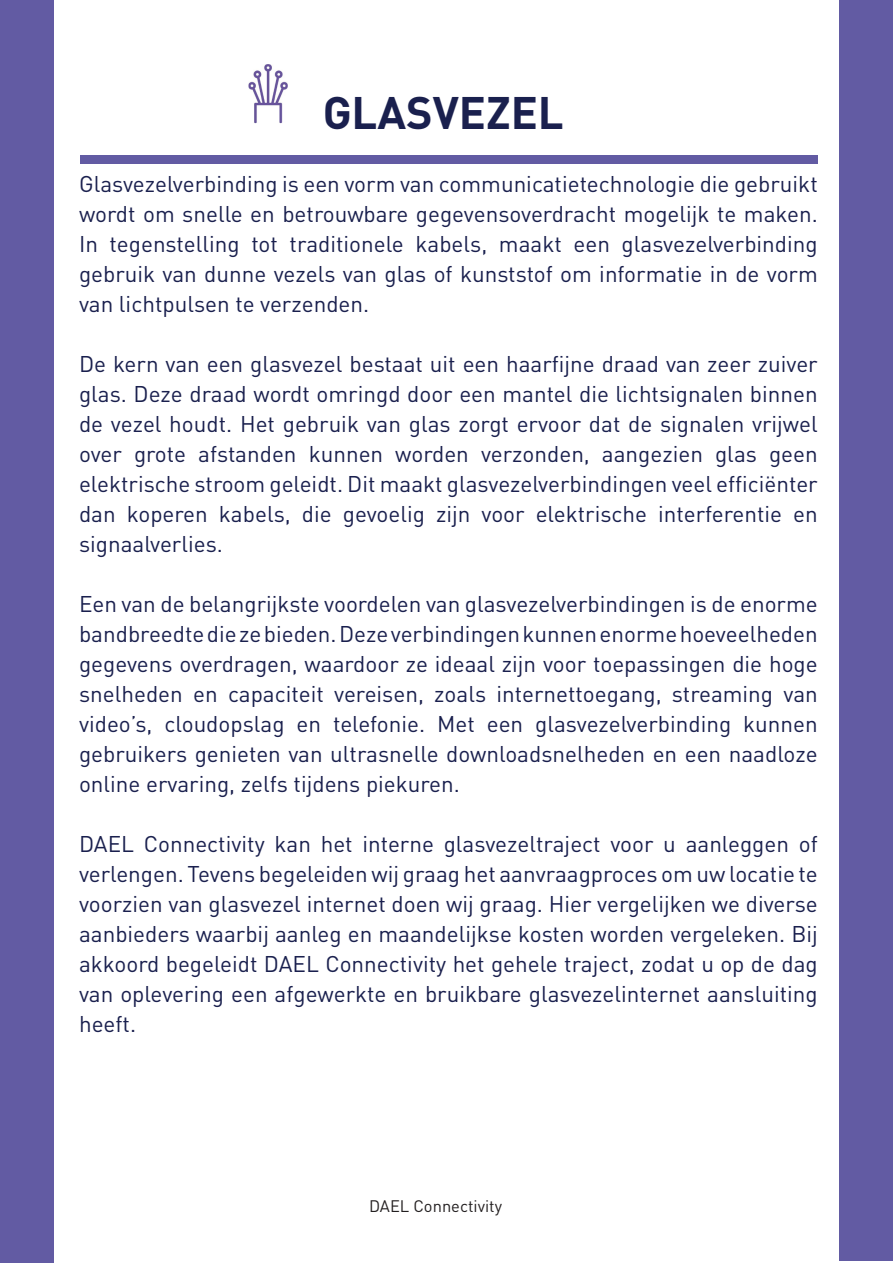
<style>
.page{position:relative;width:893px;height:1263px;background:#fff}
.page>*{position:absolute;margin:0;border:0;box-sizing:border-box;transform-origin:0 0}
.t1{font:700 45px "DIN Pro";color:#1a204e}
.t2{font:22.5px/30px "DIN Pro";color:#1a204e;text-align:justify}
.t3{font:16.5px "DIN Pro";color:#231f20}
</style>
<div class="page">
<div style="left:80px;top:155px;width:738px;height:8px;background:#625ba3"></div>
<div style="left:839px;top:0;width:54px;height:1260px;background:#625ba3"></div>
<div style="left:0;top:0;width:54px;height:1263px;background:#625ba3"></div>
<img style="left:248px;top:64px;width:40px;height:60px">
<p class="t1" style="left:323px;top:82px;width:242px">GLASVEZEL</p>
<p class="t2" style="left:79px;top:168px;width:740px">Glasvezelverbinding is een vorm van communicatietechnologie die gebruikt wordt om snelle en betrouwbare gegevensoverdracht mogelijk te maken.<br>In tegenstelling tot traditionele kabels, maakt een glasvezelverbinding gebruik van dunne vezels van glas of kunststof om informatie in de vorm van lichtpulsen te verzenden.</p>
<p class="t2" style="left:79px;top:348px;width:740px">De kern van een glasvezel bestaat uit een haarfijne draad van zeer zuiver glas. Deze draad wordt omringd door een mantel die lichtsignalen binnen de vezel houdt. Het gebruik van glas zorgt ervoor dat de signalen vrijwel over grote afstanden kunnen worden verzonden, aangezien glas geen elektrische stroom geleidt. Dit maakt glasvezelverbindingen veel efficiënter dan koperen kabels, die gevoelig zijn voor elektrische interferentie en signaalverlies.</p>
<p class="t2" style="left:79px;top:588px;width:740px">Een van de belangrijkste voordelen van glasvezelverbindingen is de enorme bandbreedte die ze bieden. Deze verbindingen kunnen enorme hoeveelheden gegevens overdragen, waardoor ze ideaal zijn voor toepassingen die hoge snelheden en capaciteit vereisen, zoals internettoegang, streaming van video’s, cloudopslag en telefonie. Met een glasvezelverbinding kunnen gebruikers genieten van ultrasnelle downloadsnelheden en een naadloze online ervaring, zelfs tijdens piekuren.</p>
<p class="t2" style="left:79px;top:828px;width:740px">DAEL Connectivity kan het interne glasvezeltraject voor u aanleggen of verlengen. Tevens begeleiden wij graag het aanvraagproces om uw locatie te voorzien van glasvezel internet doen wij graag. Hier vergelijken we diverse aanbieders waarbij aanleg en maandelijkse kosten worden vergeleken. Bij akkoord begeleidt DAEL Connectivity het gehele traject, zodat u op de dag van oplevering een afgewerkte en bruikbare glasvezelinternet aansluiting heeft.</p>
<p class="t3" style="left:369px;top:1194px;width:135px">DAEL Connectivity</p>
</div>
